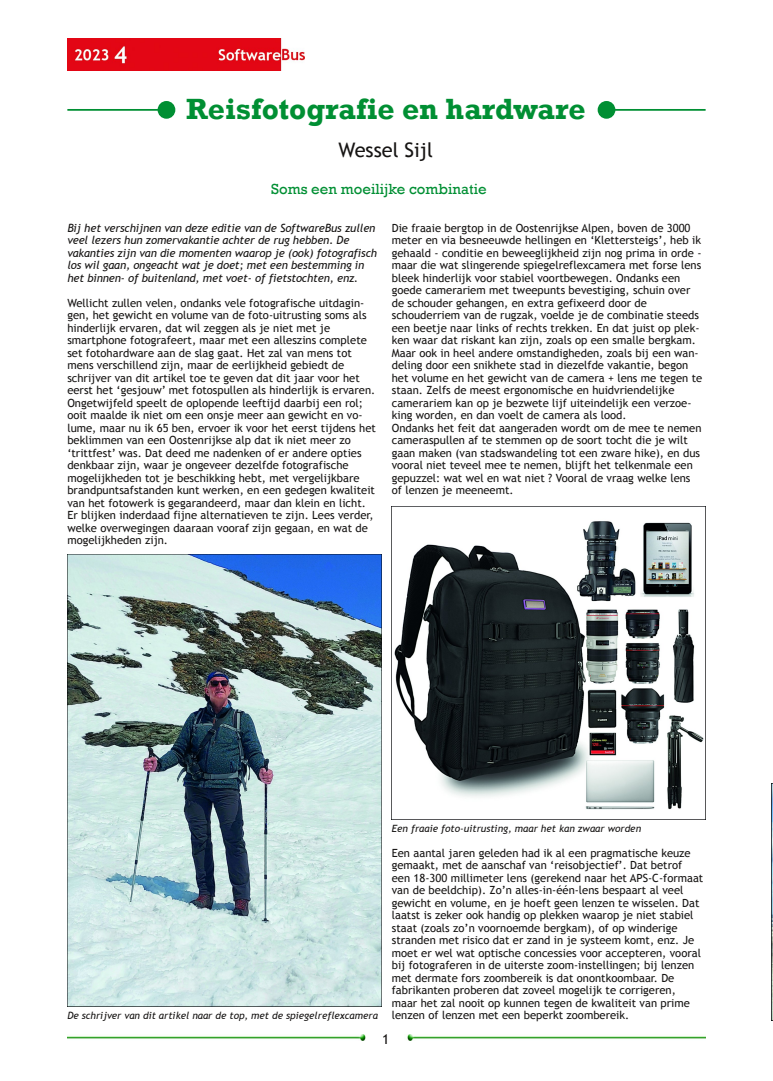
<style>
.page{position:relative;width:773px;height:1081px;background:#fff}
.page>*{position:absolute;margin:0;border:0;box-sizing:border-box;transform-origin:0 0}
.t1{font:700 30px "Rockwell";color:#008f33}
.t2{font:20px "Trebuchet MS";color:#161413}
.t3{font:15px "Rockwell";color:#008f33}
.t4{font:13.75px "Trebuchet MS";color:#161413}
.t5{font:11.25px/12.5px "Trebuchet MS";color:#161413}
.t6{font:italic 11.25px/12.5px "Trebuchet MS";letter-spacing:-.01em;color:#161413}
.t7{font:italic 10px "Trebuchet MS";color:#161413}
</style>
<div class="page">
<img style="left:67px;top:39px;width:237px;height:32px">
<img style="left:67px;top:1035px;width:299px;height:5px">
<img style="left:407px;top:1035px;width:298px;height:5px">
<hr style="left:606px;top:109px;width:99px;height:2px;background:#008f33">
<div style="left:597px;top:101px;width:18px;height:18px;background:#008f33;border-radius:50%"></div>
<hr style="left:67px;top:109px;width:100px;height:2px;background:#008f33">
<div style="left:158px;top:101px;width:17px;height:18px;background:#008f33;border-radius:50%"></div>
<img style="left:67px;top:555px;width:314px;height:451px">
<img style="left:392px;top:506px;width:313px;height:304px">
<img style="left:771px;top:783px;width:1px;height:237px">
<h1 class="t1" style="left:186px;top:91px;width:401px">Reisfotografie en hardware</h1>
<h2 class="t2" style="left:338px;top:138px;width:96px">Wessel Sijl</h2>
<h3 class="t3" style="left:271px;top:180px;width:217px">Soms een moeilijke combinatie</h3>
<p class="t6" style="left:67px;top:221px;width:311px">Bij het verschijnen van deze editie van de SoftwareBus zullen veel lezers hun zomervakantie achter de rug hebben. De vakanties zijn van die momenten waarop je (ook) fotografisch los wil gaan, ongeacht wat je doet; met een bestemming in het binnen‐ of buitenland, met voet‐ of fietstochten, enz.</p>
<p class="t5" style="left:67px;top:296px;width:310px">Wellicht zullen velen, ondanks vele fotografische uitdagin‐ gen, het gewicht en volume van de foto‐uitrusting soms als hinderlijk ervaren, dat wil zeggen als je niet met je smartphone fotografeert, maar met een alleszins complete set fotohardware aan de slag gaat. Het zal van mens tot mens verschillend zijn, maar de eerlijkheid gebiedt de schrijver van dit artikel toe te geven dat dit jaar voor het eerst het ‘gesjouw’ met fotospullen als hinderlijk is ervaren.<br>Ongetwijfeld speelt de oplopende leeftijd daarbij een rol; ooit maalde ik niet om een onsje meer aan gewicht en vo‐ lume, maar nu ik 65 ben, ervoer ik voor het eerst tijdens het beklimmen van een Oostenrijkse alp dat ik niet meer zo ‘trittfest’ was. Dat deed me nadenken of er andere opties denkbaar zijn, waar je ongeveer dezelfde fotografische mogelijkheden tot je beschikking hebt, met vergelijkbare brandpuntsafstanden kunt werken, en een gedegen kwaliteit van het fotowerk is gegarandeerd, maar dan klein en licht.<br>Er blijken inderdaad fijne alternatieven te zijn. Lees verder, welke overwegingen daaraan vooraf zijn gegaan, en wat de mogelijkheden zijn.</p>
<p class="t5" style="left:392px;top:221px;width:312px">Die fraaie bergtop in de Oostenrijkse Alpen, boven de 3000 meter en via besneeuwde hellingen en ‘Klettersteigs’, heb ik gehaald ‐ conditie en beweeglijkheid zijn nog prima in orde ‐ maar die wat slingerende spiegelreflexcamera met forse lens bleek hinderlijk voor stabiel voortbewegen. Ondanks een goede camerariem met tweepunts bevestiging, schuin over de schouder gehangen, en extra gefixeerd door de schouderriem van de rugzak, voelde je de combinatie steeds een beetje naar links of rechts trekken. En dat juist op plek‐ ken waar dat riskant kan zijn, zoals op een smalle bergkam.<br>Maar ook in heel andere omstandigheden, zoals bij een wan‐ deling door een snikhete stad in diezelfde vakantie, begon het volume en het gewicht van de camera + lens me tegen te staan. Zelfs de meest ergonomische en huidvriendelijke camerariem kan op je bezwete lijf uiteindelijk een verzoe‐ king worden, en dan voelt de camera als lood.<br>Ondanks het feit dat aangeraden wordt om de mee te nemen cameraspullen af te stemmen op de soort tocht die je wilt gaan maken (van stadswandeling tot een zware hike), en dus vooral niet teveel mee te nemen, blijft het telkenmale een gepuzzel: wat wel en wat niet ? Vooral de vraag welke lens of lenzen je meeneemt.</p>
<p class="t7" style="left:67px;top:1010px;width:312px">De schrijver van dit artikel naar de top, met de spiegelreflexcamera</p>
<p class="t7" style="left:392px;top:822px;width:251px">Een fraaie foto‐uitrusting, maar het kan zwaar worden</p>
<p class="t5" style="left:392px;top:846px;width:313px">Een aantal jaren geleden had ik al een pragmatische keuze gemaakt, met de aanschaf van ‘reisobjectief’. Dat betrof een 18‐300 millimeter lens (gerekend naar het APS‐C‐formaat van de beeldchip). Zo’n alles‐in‐één‐lens bespaart al veel gewicht en volume, en je hoeft geen lenzen te wisselen. Dat laatst is zeker ook handig op plekken waarop je niet stabiel staat (zoals zo’n voornoemde bergkam), of op winderige stranden met risico dat er zand in je systeem komt, enz. Je moet er wel wat optische concessies voor accepteren, vooral bij fotograferen in de uiterste zoom‐instellingen; bij lenzen met dermate fors zoombereik is dat onontkoombaar. De fabrikanten proberen dat zoveel mogelijk te corrigeren, maar het zal nooit op kunnen tegen de kwaliteit van prime lenzen of lenzen met een beperkt zoombereik.</p>
<p class="t4" style="left:382px;top:1031px;width:9px">1</p>
</div>
